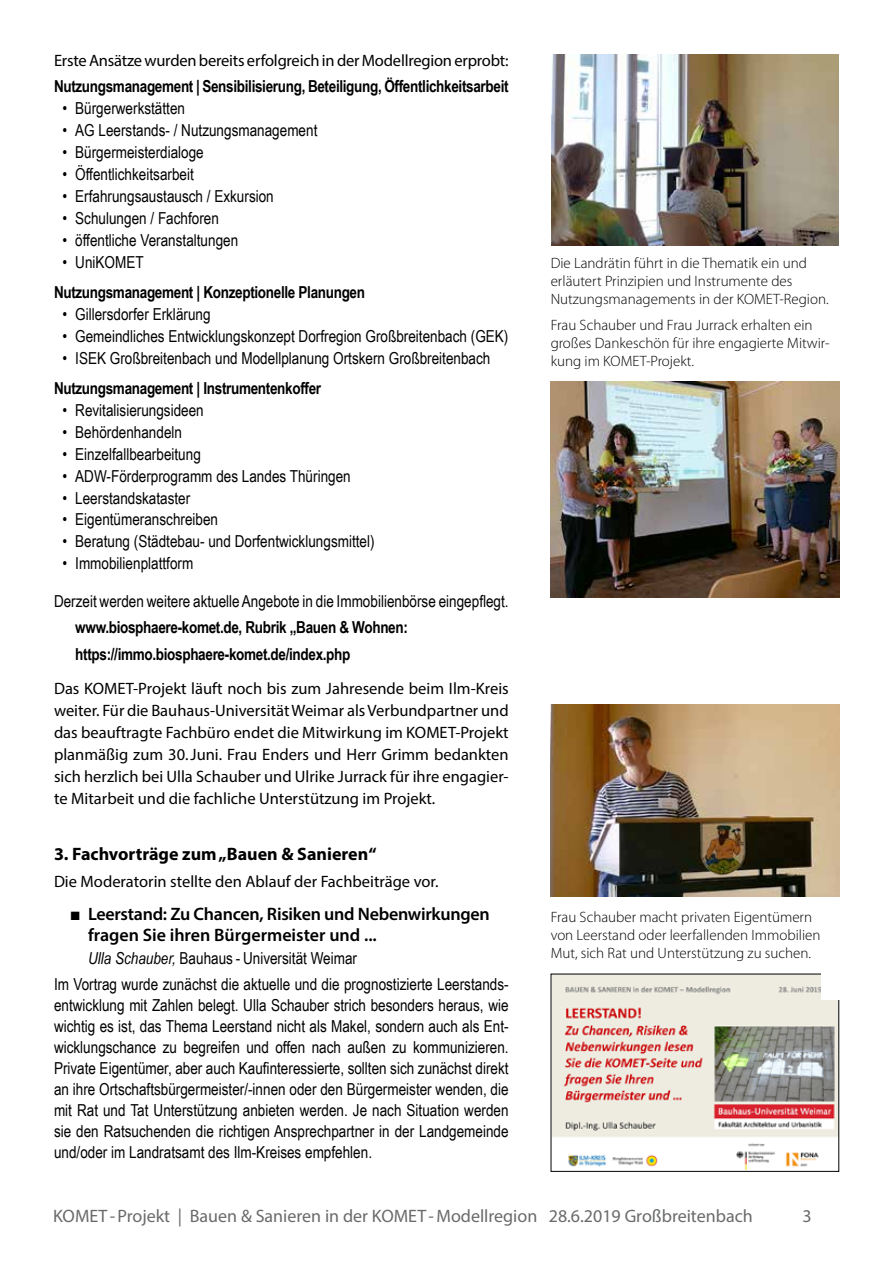
<style>
.page{position:relative;width:893px;height:1263px;background:#fff}
.page>*{position:absolute;margin:0;border:0;box-sizing:border-box;transform-origin:0 0}
.t1{font:600 18px/21px "Myriad Pro";letter-spacing:-.015em;color:#000}
.t2{font:18px "Myriad Pro";color:#696a6c}
.t3{font:700 18px "Myriad Pro";color:#000}
.t4{font:16.5px/21px "Arial Narrow";color:#000}
.t5{font:16.5px/21.9px "Myriad Pro";color:#000;text-align:justify}
.t6{font:700 16.5px/26.1px "Arial Narrow";letter-spacing:-.02em;color:#000}
.t7{font:300 15px/18px "Myriad Pro";color:#000}
.s1{font-family:"Arial Narrow";font-weight:400}
.s2{font-style:italic}
</style>
<div class="page">
<img style="left:551px;top:54px;width:288px;height:191px">
<img style="left:553px;top:976px;width:284px;height:193px">
<img style="left:551px;top:705px;width:288px;height:191px">
<img style="left:551px;top:381px;width:288px;height:216px">
<div style="left:821px;top:967px;width:36px;height:32px;background:#fff"></div>
<p class="t5" style="left:54px;top:49px;width:456px">Erste Ansätze wurden bereits erfolgreich in der Modellregion erprobt:</p>
<p class="t6" style="left:54px;top:73px;width:456px">Nutzungsmanagement | Sensibilisierung, Beteiligung, Öffentlichkeitsarbeit</p>
<p class="t4" style="left:62px;top:97px;width:124px">• Bürgerwerkstätten</p>
<p class="t4" style="left:62px;top:119px;width:256px">• AG Leerstands- / Nutzungsmanagement</p>
<p class="t4" style="left:62px;top:141px;width:143px">• Bürgermeisterdialoge</p>
<p class="t4" style="left:62px;top:163px;width:133px">• Öffentlichkeitsarbeit</p>
<p class="t4" style="left:62px;top:185px;width:213px">• Erfahrungsaustausch / Exkursion</p>
<p class="t4" style="left:62px;top:207px;width:158px">• Schulungen / Fachforen</p>
<p class="t4" style="left:62px;top:229px;width:177px">• öffentliche Veranstaltungen</p>
<p class="t4" style="left:62px;top:251px;width:83px">• UniKOMET</p>
<p class="t6" style="left:54px;top:278px;width:313px">Nutzungsmanagement | Konzeptionelle Planungen</p>
<p class="t4" style="left:62px;top:303px;width:150px">• Gillersdorfer Erklärung</p>
<p class="t4" style="left:62px;top:325px;width:447px">• Gemeindliches Entwicklungskonzept Dorfregion Großbreitenbach (GEK)</p>
<p class="t4" style="left:62px;top:347px;width:429px">• ISEK Großbreitenbach und Modellplanung Ortskern Großbreitenbach</p>
<p class="t6" style="left:54px;top:374px;width:269px">Nutzungsmanagement | Instrumentenkoffer</p>
<p class="t4" style="left:62px;top:399px;width:143px">• Revitalisierungsideen</p>
<p class="t4" style="left:62px;top:421px;width:121px">• Behördenhandeln</p>
<p class="t4" style="left:62px;top:443px;width:140px">• Einzelfallbearbeitung</p>
<p class="t4" style="left:62px;top:465px;width:290px">• ADW-Förderprogramm des Landes Thüringen</p>
<p class="t4" style="left:62px;top:487px;width:129px">• Leerstandskataster</p>
<p class="t4" style="left:62px;top:508px;width:157px">• Eigentümeranschreiben</p>
<p class="t4" style="left:62px;top:530px;width:314px">• Beratung (Städtebau- und Dorfentwicklungsmittel)</p>
<p class="t4" style="left:62px;top:552px;width:132px">• Immobilienplattform</p>
<p class="t4" style="left:54px;top:590px;width:456px">Derzeit werden weitere aktuelle Angebote in die Immobilienbörse eingepflegt.</p>
<p class="t6" style="left:75px;top:614px;width:334px">www.biosphaere-komet.de, Rubrik „Bauen &amp; Wohnen: https://immo.biosphaere-komet.de/index.php</p>
<p class="t5" style="left:54px;top:677px;width:456px">Das KOMET-Projekt läuft noch bis zum Jahresende beim Ilm-Kreis weiter. Für die Bauhaus-Universität Weimar als Verbundpartner und das beauftragte Fachbüro endet die Mitwirkung im KOMET-Projekt planmäßig zum 30.Juni. Frau Enders und Herr Grimm bedankten sich herzlich bei Ulla Schauber und Ulrike Jurrack für ihre engagier&shy;te Mitarbeit und die fachliche Unterstützung im Projekt.</p>
<p class="t3" style="left:54px;top:842px;width:324px">3. Fachvorträge zum „Bauen &amp; Sanieren“</p>
<p class="t5" style="left:54px;top:870px;width:386px">Die Moderatorin stellte den Ablauf der Fachbeiträge vor.</p>
<p class="t1" style="left:88px;top:903px;width:403px;text-indent:-17px"><span class="s1">■</span> Leerstand: Zu Chancen, Risiken und Nebenwirkungen fragen Sie ihren Bürgermeister und ...</p>
<p class="t4" style="left:54px;top:945px;width:456px;line-height:25.2px;text-indent:34px"><span class="s2">Ulla Schauber,</span> Bauhaus - Universität Weimar<br>Im Vortrag wurde zunächst die aktuelle und die prognostizierte Leerstands-</p>
<p class="t4" style="left:54px;top:994px;width:456px;text-align:justify">entwicklung mit Zahlen belegt. Ulla Schauber strich besonders heraus, wie wichtig es ist, das Thema Leerstand nicht als Makel, sondern auch als Ent&shy;wicklungschance zu begreifen und offen nach außen zu kommunizieren.<br>Private Eigentümer, aber auch Kaufinteressierte, sollten sich zunächst direkt an ihre Ortschaftsbürgermeister/-innen oder den Bürgermeister wenden, die mit Rat und Tat Unterstützung anbieten werden. Je nach Situation werden sie den Ratsuchenden die richtigen Ansprechpartner in der Landgemeinde und/oder im Landratsamt des Ilm-Kreises empfehlen.</p>
<p class="t7" style="left:551px;top:254px;width:279px">Die Landrätin führt in die Thematik ein und erläutert Prinzipien und Instrumente des<br>Nutzungsmanagements in der KOMET-Region.</p>
<p class="t7" style="left:551px;top:317px;width:280px">Frau Schauber und Frau Jurrack erhalten ein großes Dankeschön für ihre engagierte Mitwir&shy;kung im KOMET-Projekt.</p>
<p class="t7" style="left:551px;top:908px;width:271px">Frau Schauber macht privaten Eigentümern von Leerstand oder leerfallenden Immobilien<br>Mut, sich Rat und Unterstützung zu suchen.</p>
<p class="t2" style="left:53px;top:1205px;width:701px">KOMET -Projekt | Bauen &amp; Sanieren in der KOMET -Modellregion 28.6.2019 Großbreitenbach</p>
<p class="t2" style="left:802px;top:1205px;width:11px">3</p>
</div>
